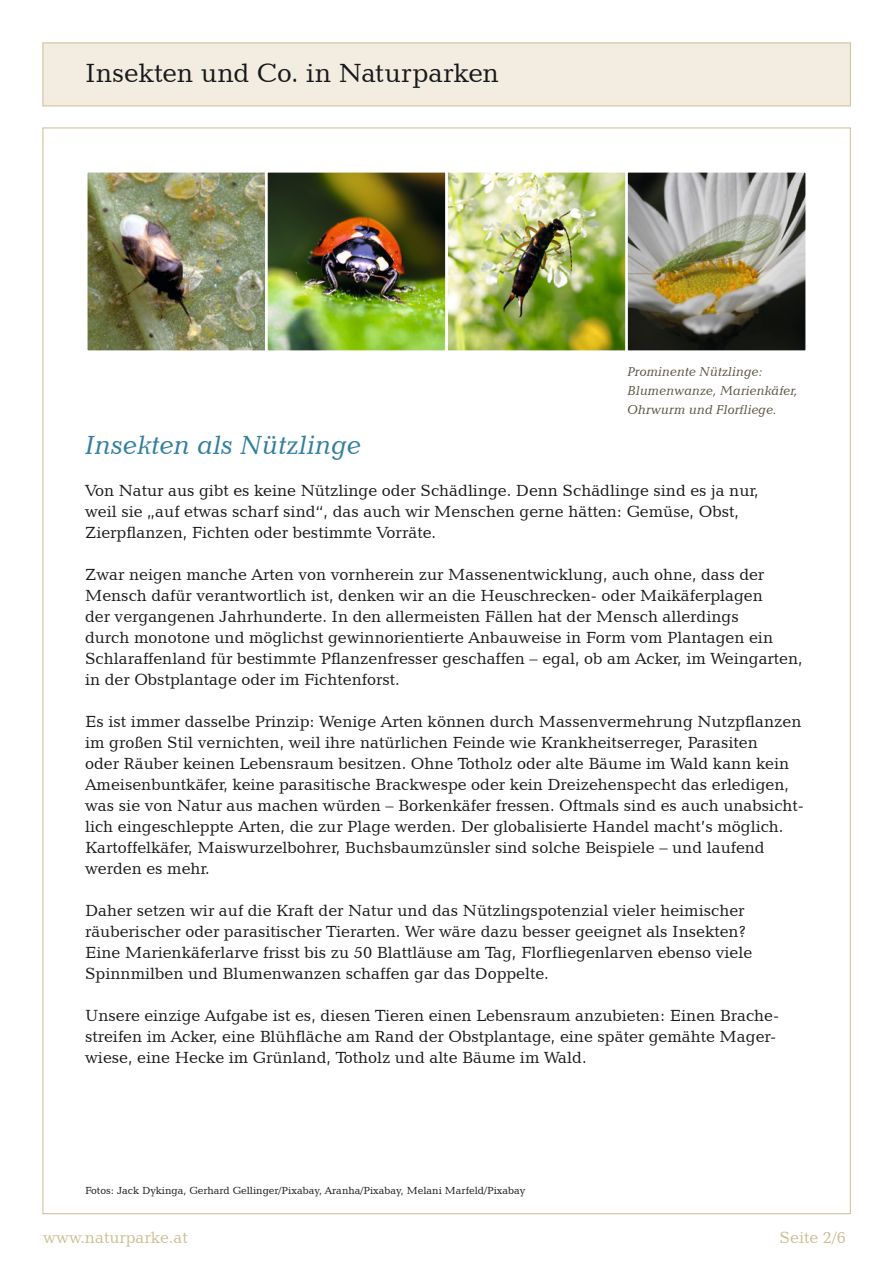
<style>
.page{position:relative;width:893px;height:1263px;background:#fff}
.page>*{position:absolute;margin:0;border:0;box-sizing:border-box;transform-origin:0 0}
.t1{font:27px "Candida BT";color:#17181b}
.t2{font:italic 27px "Candida BT";color:#317f9e}
.t3{font:16.5px/21px "Candida BT";color:#17181b}
.t4{font:16.5px "Candida BT";color:#cdbe93}
.Absatzformat_1{font:italic 13.2px/19.2px "Candida BT";color:#5b5541}
.t5{font:10.5px "Candida BT";color:#17181b}
</style>
<div class="page">
<div style="left:43px;top:43px;width:808px;height:63px;background:#f2ede0;border:1px solid #cdbe93"></div>
<img style="left:89px;top:174px;width:175px;height:175px">
<div style="left:85px;top:170px;width:183px;height:183px;border:3px solid #fff"></div>
<img style="left:269px;top:174px;width:175px;height:175px">
<div style="left:265px;top:170px;width:183px;height:183px;border:3px solid #fff"></div>
<img style="left:449px;top:174px;width:175px;height:175px">
<div style="left:445px;top:170px;width:183px;height:183px;border:3px solid #fff"></div>
<img style="left:629px;top:174px;width:175px;height:175px">
<div style="left:625px;top:170px;width:183px;height:183px;border:3px solid #fff"></div>
<p class="t1" style="left:85px;top:56px;width:415px">Insekten und Co. in Naturparken</p>
<p class="Absatzformat_1" style="left:628px;top:361px;width:171px">Prominente Nützlinge:<br>Blumenwanze, Marienkäfer,<br>Ohrwurm und Florfliege.</p>
<p class="t2" style="left:85px;top:428px;width:278px">Insekten als Nützlinge</p>
<p class="t3" style="left:85px;top:480px;width:675px">Von Natur aus gibt es keine Nützlinge oder Schädlinge. Denn Schädlinge sind es ja nur, weil sie „auf etwas scharf sind“, das auch wir Menschen gerne hätten: Gemüse, Obst,<br>Zierpflanzen, Fichten oder bestimmte Vorräte.</p>
<p class="t3" style="left:85px;top:564px;width:719px">Zwar neigen manche Arten von vornherein zur Massenentwicklung, auch ohne, dass der Mensch dafür verantwortlich ist, denken wir an die Heuschrecken- oder Maikäferplagen<br>der vergangenen Jahrhunderte. In den allermeisten Fällen hat der Mensch allerdings<br>durch monotone und möglichst gewinnorientierte Anbauweise in Form vom Plantagen ein Schlaraffenland für bestimmte Pflanzenfresser geschaffen – egal, ob am Acker, im Weingarten, in der Obstplantage oder im Fichtenforst.</p>
<p class="t3" style="left:85px;top:711px;width:720px">Es ist immer dasselbe Prinzip: Wenige Arten können durch Massenvermehrung Nutzpflanzen im großen Stil vernichten, weil ihre natürlichen Feinde wie Krankheitserreger, Parasiten<br>oder Räuber keinen Lebensraum besitzen. Ohne Totholz oder alte Bäume im Wald kann kein Ameisenbuntkäfer, keine parasitische Brackwespe oder kein Dreizehenspecht das erledigen, was sie von Natur aus machen würden – Borkenkäfer fressen. Oftmals sind es auch unabsicht&shy;lich eingeschleppte Arten, die zur Plage werden. Der globalisierte Handel macht’s möglich.<br>Kartoffelkäfer, Maiswurzelbohrer, Buchsbaumzünsler sind solche Beispiele – und laufend werden es mehr.</p>
<p class="t3" style="left:85px;top:900px;width:669px">Daher setzen wir auf die Kraft der Natur und das Nützlingspotenzial vieler heimischer räuberischer oder parasitischer Tierarten. Wer wäre dazu besser geeignet als Insekten?<br>Eine Marienkäferlarve frisst bis zu 50 Blattläuse am Tag, Florfliegenlarven ebenso viele Spinnmilben und Blumenwanzen schaffen gar das Doppelte.</p>
<p class="t3" style="left:85px;top:1005px;width:696px">Unsere einzige Aufgabe ist es, diesen Tieren einen Lebensraum anzubieten: Einen Brache&shy;streifen im Acker, eine Blühfläche am Rand der Obstplantage, eine später gemähte Mager&shy;wiese, eine Hecke im Grünland, Totholz und alte Bäume im Wald.</p>
<p class="t5" style="left:85px;top:1184px;width:442px">Fotos: Jack Dykinga, Gerhard Gellinger/Pixabay, Aranha/Pixabay, Melani Marfeld/Pixabay</p>
<p class="t4" style="left:43px;top:1227px;width:146px">www.naturparke.at</p>
<p class="t4" style="left:780px;top:1227px;width:68px">Seite 2/6</p>
</div>
